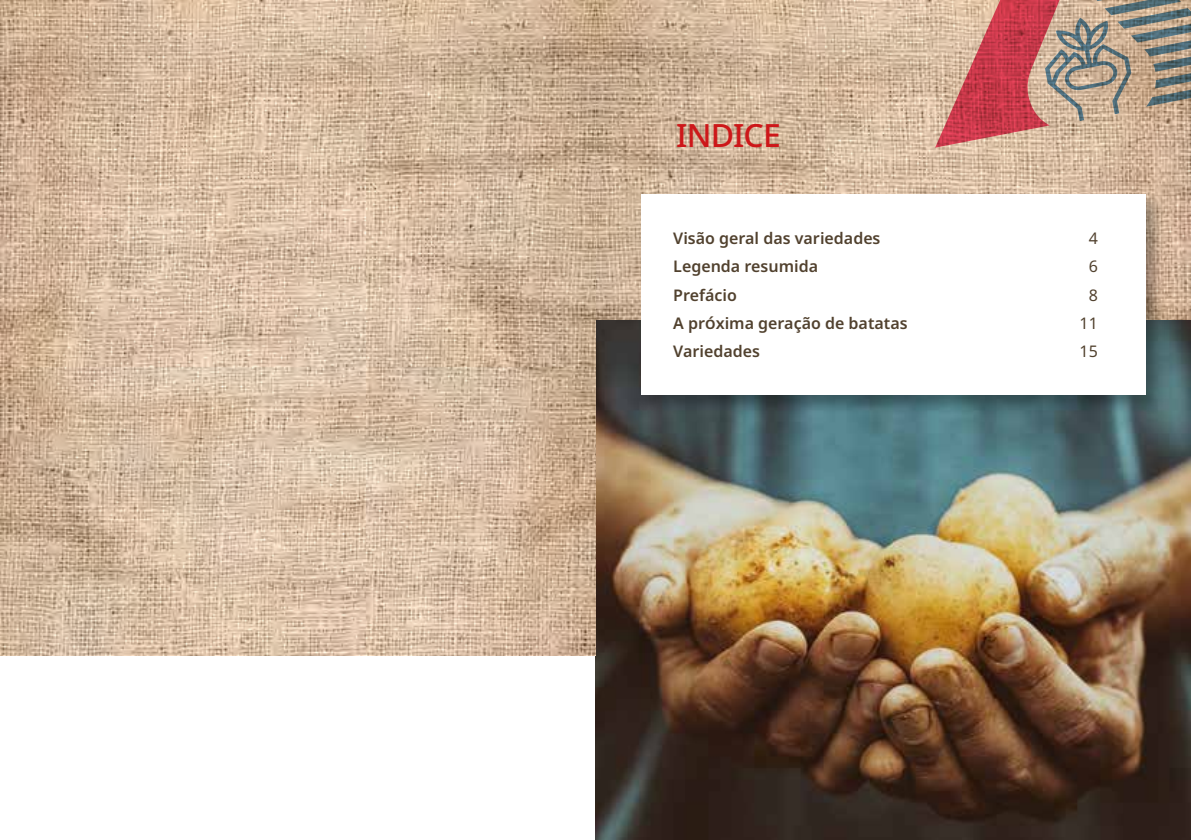
<style>
.page{position:relative;width:1191px;height:840px;background:#fff}
.page>*{position:absolute;margin:0;border:0;box-sizing:border-box;transform-origin:0 0}
.t1{font:500 32px "Noto Sans";letter-spacing:-.025em;color:#cd1719}
.t2{font:600 16px "Noto Sans";color:#51412e}
.t3{font:16px "Noto Sans";color:#51412e}
</style>
<div class="page">
<img style="left:595px;top:0;width:596px;height:320px">
<img style="left:595px;top:320px;width:596px;height:519px">
<div style="left:637px;top:191px;width:528px;height:223px;background:#000;opacity:.33"></div>
<div style="left:641px;top:194px;width:504px;height:200px;background:#fff"></div>
<svg style="left:935px;top:0;width:256px;height:148px;background:#bd8b80"></svg>
<img style="left:0;top:0;width:595px;height:655px">
<h1 class="t1" style="left:676px;top:117px;width:106px">INDICE</h1>
<p class="t2" style="left:673px;top:229px;width:209px">Visão geral das variedades</p>
<p class="t3" style="left:1088px;top:229px;width:11px">4</p>
<p class="t2" style="left:673px;top:257px;width:146px">Legenda resumida</p>
<p class="t3" style="left:1088px;top:257px;width:11px">6</p>
<p class="t2" style="left:673px;top:285px;width:65px">Prefácio</p>
<p class="t3" style="left:1088px;top:285px;width:11px">8</p>
<p class="t2" style="left:673px;top:313px;width:236px">A prÓxima geração de batatas</p>
<p class="t3" style="left:1079px;top:313px;width:20px">11</p>
<p class="t2" style="left:673px;top:341px;width:88px">Variedades</p>
<p class="t3" style="left:1079px;top:341px;width:20px">15</p>
</div>
